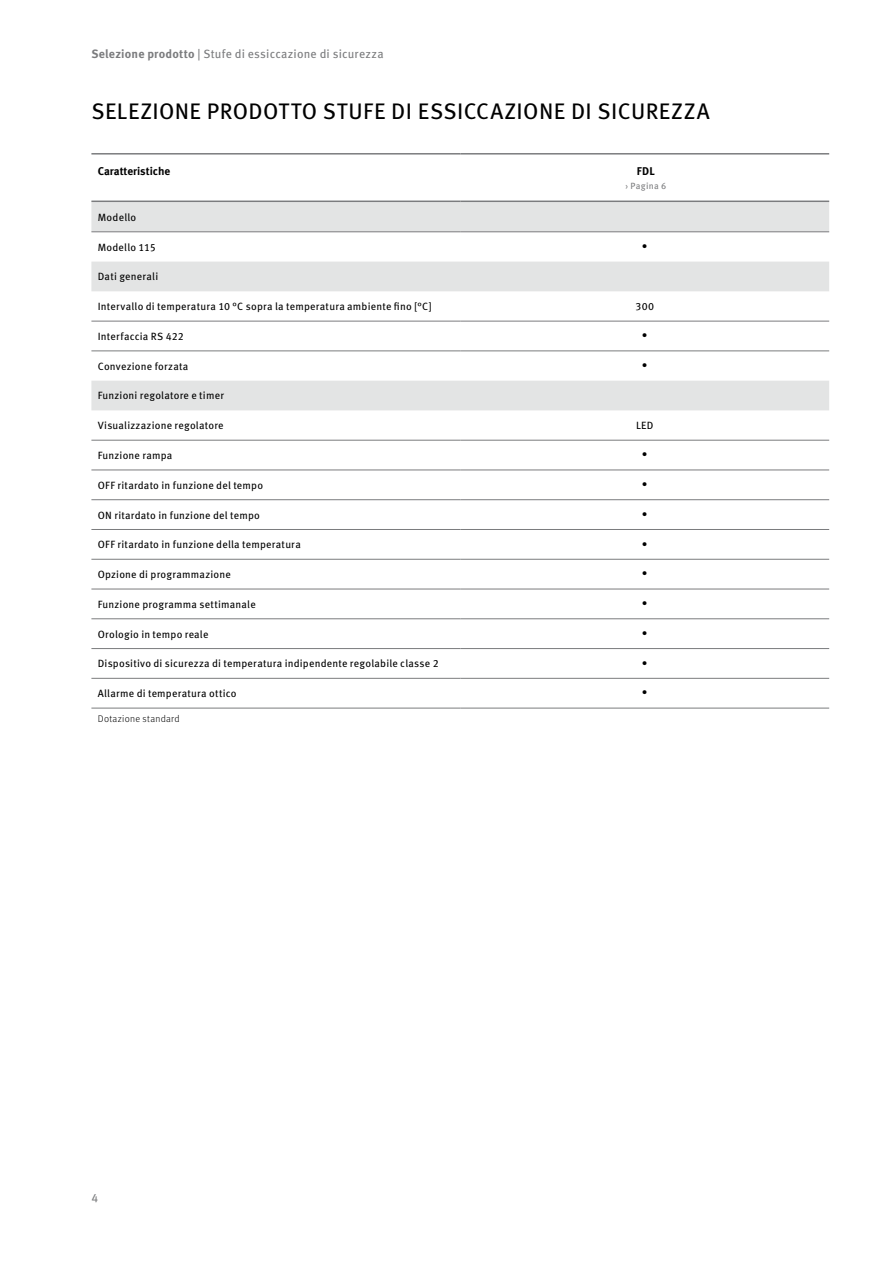
<style>
.page{position:relative;width:893px;height:1263px;background:#fff}
.page>*{position:absolute;margin:0;border:0;box-sizing:border-box;transform-origin:0 0}
.p_heading_level01_in{font:22.5px "Meta Pro";letter-spacing:.02em;color:#000}
.p_runningTitle_std_C{font:12px "Meta Pro";letter-spacing:.015em;color:#7b7c7e}
.p_page_pagina{font:12px "Meta Pro";color:#7b7c7e}
.p_table_product_head{font:700 11.25px "Meta Pro";color:#000}
.p_table_product_body{font:10.5px "Meta Pro";letter-spacing:.02em;color:#000}
.p_table_toc_foot{font:300 9.75px "Meta Pro";letter-spacing:.03em;color:#000}
.p_table_product_head-2{font:9px "Meta Pro";letter-spacing:.03em;color:#7b7c7e}
.p_table_product_body-2{font:5.25px "Meta Pro";color:#000}
.s1{font-weight:700}
</style>
<div class="page">
<svg style="left:91px;top:202px;width:738px;height:208px"></svg>
<hr style="left:91px;top:153px;width:369px;height:2px;background:#7b7c7e">
<hr style="left:91px;top:201px;width:369px;height:1px;background:#7b7c7e">
<hr style="left:460px;top:153px;width:369px;height:2px;background:#7b7c7e">
<hr style="left:460px;top:201px;width:369px;height:1px;background:#7b7c7e">
<hr style="left:91px;top:231px;width:369px;height:1px;background:#7b7c7e">
<hr style="left:460px;top:231px;width:369px;height:1px;background:#7b7c7e">
<hr style="left:91px;top:321px;width:369px;height:1px;background:#7b7c7e">
<hr style="left:460px;top:321px;width:369px;height:1px;background:#7b7c7e">
<hr style="left:91px;top:350px;width:369px;height:1px;background:#7b7c7e">
<hr style="left:460px;top:350px;width:369px;height:1px;background:#7b7c7e">
<hr style="left:91px;top:440px;width:369px;height:1px;background:#7b7c7e">
<hr style="left:460px;top:440px;width:369px;height:1px;background:#7b7c7e">
<hr style="left:91px;top:470px;width:369px;height:1px;background:#7b7c7e">
<hr style="left:460px;top:470px;width:369px;height:1px;background:#7b7c7e">
<hr style="left:91px;top:499px;width:369px;height:1px;background:#7b7c7e">
<hr style="left:460px;top:499px;width:369px;height:1px;background:#7b7c7e">
<hr style="left:91px;top:529px;width:369px;height:1px;background:#7b7c7e">
<hr style="left:460px;top:529px;width:369px;height:1px;background:#7b7c7e">
<hr style="left:91px;top:559px;width:369px;height:1px;background:#7b7c7e">
<hr style="left:460px;top:559px;width:369px;height:1px;background:#7b7c7e">
<hr style="left:91px;top:589px;width:369px;height:1px;background:#7b7c7e">
<hr style="left:460px;top:589px;width:369px;height:1px;background:#7b7c7e">
<hr style="left:91px;top:618px;width:369px;height:1px;background:#7b7c7e">
<hr style="left:460px;top:618px;width:369px;height:1px;background:#7b7c7e">
<hr style="left:91px;top:648px;width:369px;height:1px;background:#7b7c7e">
<hr style="left:460px;top:648px;width:369px;height:1px;background:#7b7c7e">
<hr style="left:91px;top:678px;width:369px;height:1px;background:#7b7c7e">
<hr style="left:460px;top:678px;width:369px;height:1px;background:#7b7c7e">
<hr style="left:91px;top:708px;width:369px;height:1px;background:#7b7c7e">
<hr style="left:460px;top:708px;width:369px;height:1px;background:#7b7c7e">
<p class="p_runningTitle_std_C" style="left:91px;top:44px;width:294px"><span class="s1">Selezione prodotto</span> | Stufe di essiccazione di sicurezza</p>
<p class="p_heading_level01_in" style="left:92px;top:94px;width:620px">SELEZIONE PRODOTTO STUFE DI ESSICCAZIONE DI SICUREZZA</p>
<p class="p_table_product_head" style="left:98px;top:162px;width:74px">Caratteristiche</p>
<p class="p_table_product_head" style="left:637px;top:162px;width:20px">FDL</p>
<p class="p_table_product_head-2" style="left:625px;top:178px;width:42px">› Pagina 6</p>
<p class="p_table_product_body" style="left:98px;top:209px;width:40px">Modello</p>
<p class="p_table_product_body" style="left:98px;top:239px;width:60px">Modello 115</p>
<p class="p_table_product_body-2" style="left:643px;top:242px;width:6px">●</p>
<p class="p_table_product_body" style="left:98px;top:269px;width:62px">Dati generali</p>
<p class="p_table_product_body" style="left:98px;top:298px;width:336px">Intervallo di temperatura 10 °C sopra la temperatura ambiente fino [°C]</p>
<p class="p_table_product_body" style="left:635px;top:298px;width:20px">300</p>
<p class="p_table_product_body" style="left:98px;top:328px;width:88px">Interfaccia RS 422</p>
<p class="p_table_product_body-2" style="left:643px;top:331px;width:6px">●</p>
<p class="p_table_product_body" style="left:98px;top:358px;width:92px">Convezione forzata</p>
<p class="p_table_product_body-2" style="left:643px;top:361px;width:6px">●</p>
<p class="p_table_product_body" style="left:98px;top:388px;width:128px">Funzioni regolatore e timer</p>
<p class="p_table_product_body" style="left:98px;top:418px;width:127px">Visualizzazione regolatore</p>
<p class="p_table_product_body" style="left:636px;top:418px;width:19px">LED</p>
<p class="p_table_product_body" style="left:98px;top:447px;width:76px">Funzione rampa</p>
<p class="p_table_product_body-2" style="left:643px;top:450px;width:6px">●</p>
<p class="p_table_product_body" style="left:98px;top:477px;width:167px">OFF ritardato in funzione del tempo</p>
<p class="p_table_product_body-2" style="left:643px;top:480px;width:6px">●</p>
<p class="p_table_product_body" style="left:98px;top:507px;width:164px">ON ritardato in funzione del tempo</p>
<p class="p_table_product_body-2" style="left:643px;top:510px;width:6px">●</p>
<p class="p_table_product_body" style="left:98px;top:537px;width:205px">OFF ritardato in funzione della temperatura</p>
<p class="p_table_product_body-2" style="left:643px;top:540px;width:6px">●</p>
<p class="p_table_product_body" style="left:98px;top:566px;width:135px">Opzione di programmazione</p>
<p class="p_table_product_body-2" style="left:643px;top:569px;width:6px">●</p>
<p class="p_table_product_body" style="left:98px;top:596px;width:159px">Funzione programma settimanale</p>
<p class="p_table_product_body-2" style="left:643px;top:599px;width:6px">●</p>
<p class="p_table_product_body" style="left:98px;top:626px;width:112px">Orologio in tempo reale</p>
<p class="p_table_product_body-2" style="left:643px;top:629px;width:6px">●</p>
<p class="p_table_product_body" style="left:98px;top:656px;width:342px">Dispositivo di sicurezza di temperatura indipendente regolabile classe 2</p>
<p class="p_table_product_body-2" style="left:643px;top:659px;width:6px">●</p>
<p class="p_table_product_body" style="left:98px;top:685px;width:140px">Allarme di temperatura ottico</p>
<p class="p_table_product_body-2" style="left:643px;top:689px;width:6px">●</p>
<p class="p_table_toc_foot" style="left:98px;top:711px;width:83px">Dotazione standard</p>
<p class="p_page_pagina" style="left:91px;top:1188px;width:8px">4</p>
</div>
